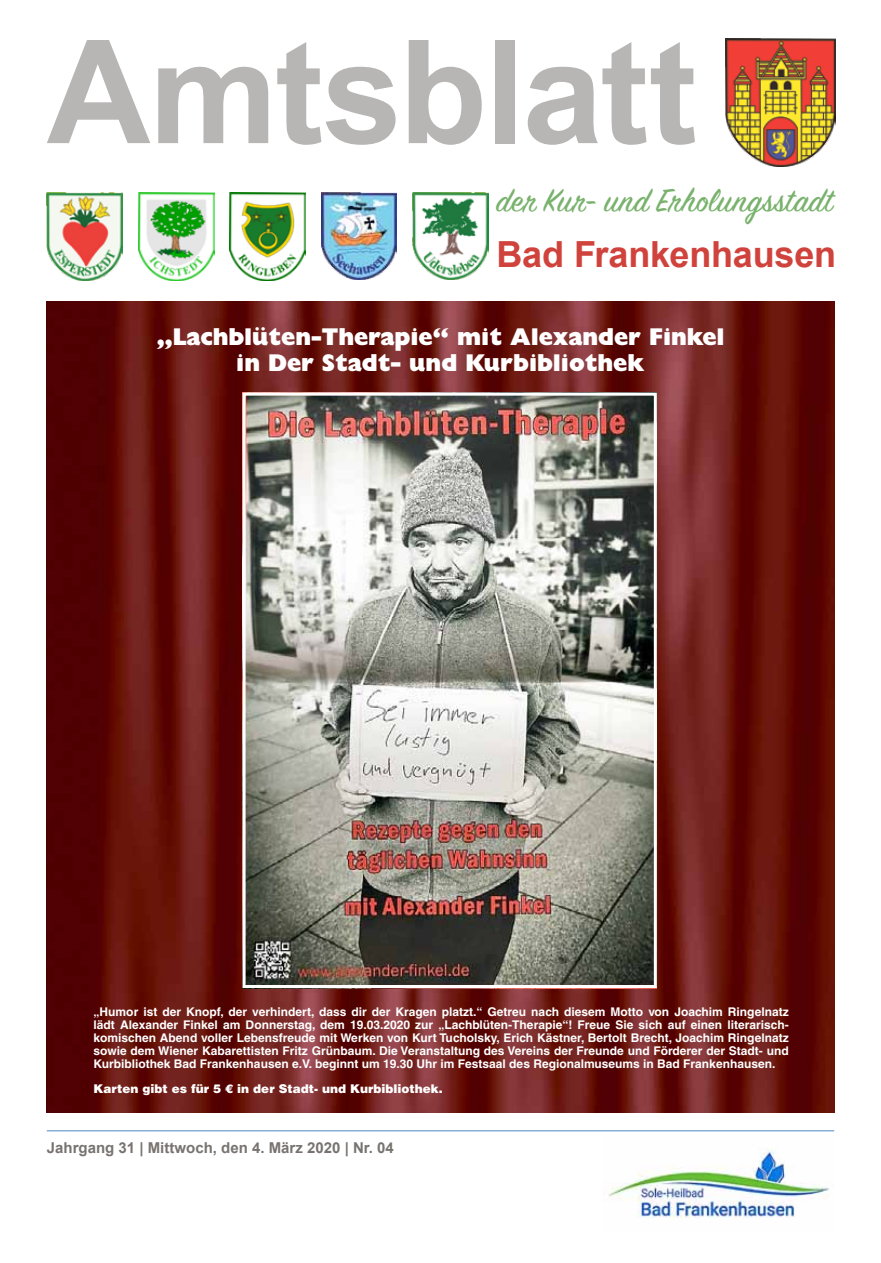
<style>
.page{position:relative;width:881px;height:1263px;background:#fff}
.page>*{position:absolute;margin:0;border:0;box-sizing:border-box;transform-origin:0 0}
.t1{font:700 144px "Arial";letter-spacing:-.015em;color:#b8b6b5}
.t2{font:36px "Sign Painter House Script";letter-spacing:.02em;color:#78b26c}
.t3{font:700 36px "Arial";letter-spacing:-.005em;color:#d0433d}
.t4{font:800 24px/26.1px "Gill Sans Display";color:#fff;text-align:center}
.t5{font:700 15px "Arial";color:#787370}
.t6{font:700 12px/13px "Helvetica LT";color:#fff;text-align:justify}
.t7{font:900 12px "Helvetica LT";color:#fff}
</style>
<div class="page">
<img style="left:47px;top:302px;width:786px;height:810px">
<img style="left:603px;top:1148px;width:226px;height:70px">
<hr style="left:47px;top:1130px;width:786px;height:1px;background:#4d84c4">
<img style="left:725px;top:39px;width:109px;height:128px">
<img style="left:138px;top:192px;width:76px;height:88px">
<img style="left:47px;top:192px;width:76px;height:88px">
<img style="left:230px;top:192px;width:75px;height:88px">
<img style="left:321px;top:192px;width:76px;height:88px">
<img style="left:412px;top:192px;width:76px;height:88px">
<img style="left:246px;top:397px;width:406px;height:587px">
<div style="left:242px;top:393px;width:414px;height:595px;border:3px solid #fff"></div>
<h1 class="t1" style="left:47px;top:-2px;width:651px">Amtsblatt</h1>
<h2 class="t2" style="left:496px;top:178px;width:337px">der Kur- und Erholungsstadt</h2>
<h2 class="t3" style="left:496px;top:231px;width:341px">Bad Frankenhausen</h2>
<h3 class="t4" style="left:156px;top:323px;width:569px">„Lachblüten-Therapie“ mit Alexander Finkel in Der Stadt- und Kurbibliothek</h3>
<p class="t6" style="left:94px;top:1005px;width:696px">„Humor ist der Knopf, der verhindert, dass dir der Kragen platzt.“ Getreu nach diesem Motto von Joachim Ringelnatz lädt Alexander Finkel am Donnerstag, dem 19.03.2020 zur „Lachblüten-Therapie“! Freue Sie sich auf einen literarisch&shy;komischen Abend voller Lebensfreude mit Werken von Kurt Tucholsky, Erich Kästner, Bertolt Brecht, Joachim Ringelnatz sowie dem Wiener Kabarettisten Fritz Grünbaum. Die Veranstaltung des Vereins der Freunde und Förderer der Stadt- und Kurbibliothek Bad Frankenhausen e.V. beginnt um 19.30 Uhr im Festsaal des Regionalmuseums in Bad Frankenhausen.</p>
<p class="t7" style="left:94px;top:1081px;width:350px">Karten gibt es für 5 € in der Stadt- und Kurbibliothek.</p>
<p class="t5" style="left:47px;top:1137px;width:348px">Jahrgang 31 | Mittwoch, den 4. März 2020 | Nr. 04</p>
</div>
